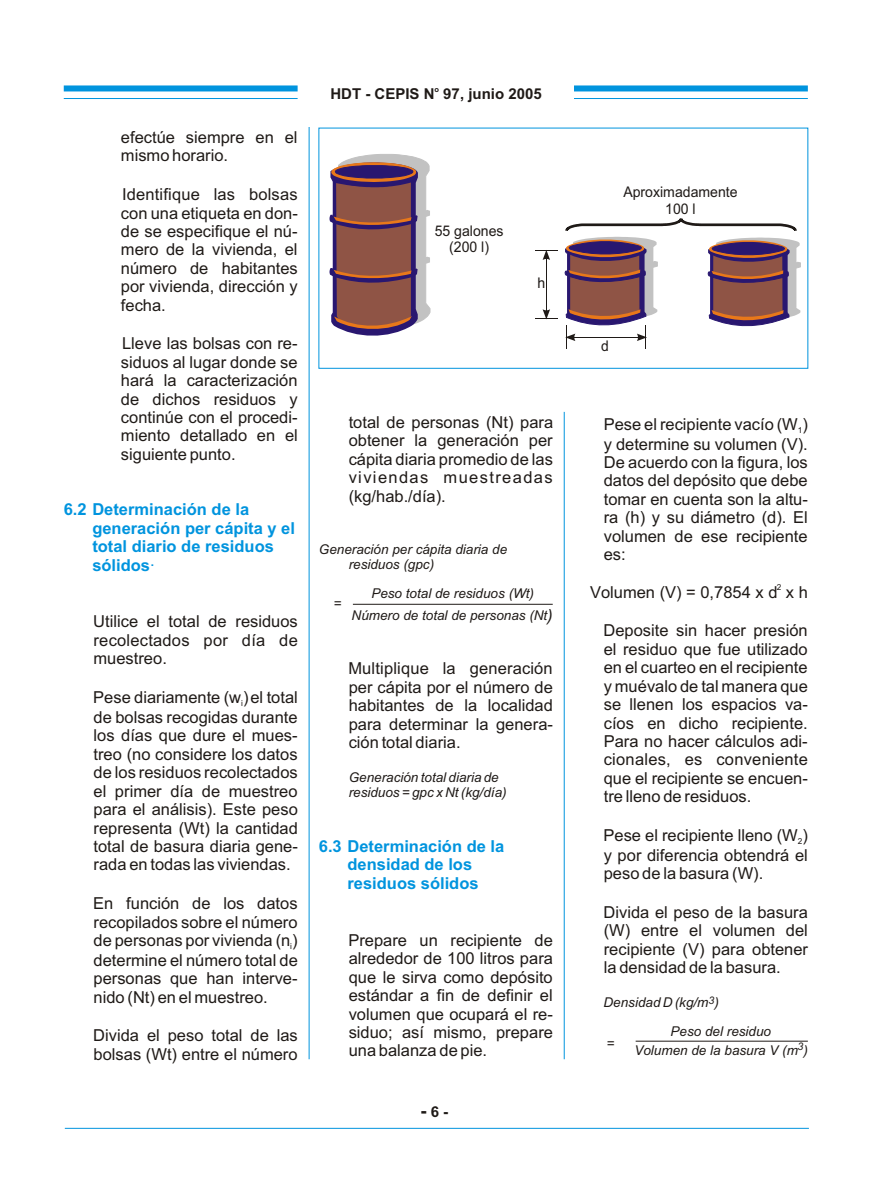
<style>
.page{position:relative;width:873px;height:1191px;background:#fff}
.page>*{position:absolute;margin:0;border:0;box-sizing:border-box;transform-origin:0 0}
.t1{font:16.5px/18.5px "Arial";color:#1f1a17;text-align:justify}
.t2{font:700 16.5px/18.5px "Arial";color:#0094de}
.t3{font:700 15px "Arial";color:#1f1a17}
.t4{font:14.7px/16.4px "Arial";color:#1f1a17;text-align:center;scale:.96 1}
.t5{font:14.7px "Arial";color:#1f1a17;scale:.94 1}
.t6{font:italic 13.5px/15.1px "Arial";color:#1f1a17}
.t7{font:italic 10.5px "Arial";color:#1f1a17}
.t8{font:8.25px "Arial";color:#1f1a17}
.t9{font:700 7.5px "Arial";color:#1f1a17}
.s1{font-weight:400}
.s2{color:#fff}
.s3{font-size:16.5px}
.s4{font-size:18px}
</style>
<div class="page">
<hr style="left:65px;top:1128px;width:744px;height:1px;background:#0094de">
<hr style="left:564px;top:412px;width:1px;height:647px;background:#0094de">
<hr style="left:309px;top:127px;width:1px;height:932px;background:#0094de">
<svg style="left:708px;top:238px;width:93px;height:89px;background:#8e6771"></svg>
<svg style="left:330px;top:154px;width:100px;height:182px;background:#91686c"></svg>
<svg style="left:565px;top:237px;width:93px;height:112px"></svg>
<svg style="left:535px;top:309px;width:23px;height:10px"></svg>
<hr style="left:546px;top:258px;width:1px;height:54px;background:#1f1a17">
<svg style="left:535px;top:250px;width:23px;height:10px"></svg>
<svg style="left:565px;top:218px;width:232px;height:13px"></svg>
<div style="left:319px;top:128px;width:489px;height:241px;border:1px solid #0094de"></div>
<hr style="left:353px;top:604px;width:200px;height:1px;background:#1f1a17">
<hr style="left:636px;top:1041px;width:172px;height:1px;background:#1f1a17">
<div style="left:64px;top:85px;width:234px;height:6px;background:#0094de"></div>
<hr style="left:64px;top:98px;width:234px;height:1px;background:#0094de">
<div style="left:574px;top:85px;width:234px;height:6px;background:#0094de"></div>
<hr style="left:574px;top:98px;width:234px;height:1px;background:#0094de">
<p class="t1" style="left:121px;top:130px;width:178px">efectúe siempre en el mismo horario.</p>
<p class="t1" style="left:121px;top:186px;width:178px">Identifique las bolsas con una etiqueta en don&shy;de se especifique el nú&shy;mero de la vivienda, el número de habitantes por vivienda, dirección y fecha.</p>
<p class="t1" style="left:121px;top:336px;width:178px">Lleve las bolsas con re&shy;siduos al lugar donde se hará la caracterización de dichos residuos y continúe con el procedi&shy;miento detallado en el siguiente punto.</p>
<p class="t2" style="left:92px;top:502px;width:204px;text-indent:-29px">6.2 Determinación de la generación per cápita y el total diario de residuos sólidos<span class="s1">·</span></p>
<p class="t1" style="left:93px;top:614px;width:206px">Utilice el total de residuos recolectados por día de muestreo.</p>
<p class="t1" style="left:93px;top:689px;width:206px">Pese diariamente (w)el total</p>
<p class="t8" style="left:241px;top:700px;width:3px">i</p>
<p class="t1" style="left:94px;top:709px;width:206px">de bolsas recogidas durante los días que dure el mues&shy;treo (no considere los datos de los residuos recolectados el primer día de muestreo para el análisis). Este peso representa (Wt) la cantidad total de basura diaria gene&shy;rada en todas las viviendas.</p>
<p class="t1" style="left:93px;top:895px;width:206px">En función de los datos recopilados sobre el número de personas por vivienda (n)<sub>i</sub></p>
<p class="t1" style="left:94px;top:952px;width:206px">determine el número total de personas que han interve&shy;nido (Nt) en el muestreo.</p>
<p class="t1" style="left:93px;top:1028px;width:206px">Divida el peso total de las bolsas (Wt) entre el número</p>
<p class="t9" style="left:435px;top:86px;width:6px">o</p>
<p class="t3" style="left:330px;top:88px;width:213px">HDT - CEPIS N 97, junio 2005</p>
<p class="t4" style="left:435px;top:224px;width:73px">55 galones (200 l)</p>
<p class="t4" style="left:537px;top:276px;width:10px">h</p>
<p class="t1" style="left:349px;top:414px;width:206px">total de personas (Nt) para obtener la generación per cápita diaria promedio de las viviendas muestreadas (kg/hab./día).</p>
<p class="t6" style="left:349px;top:543px;width:160px;text-indent:-30px">Generación per cápita diaria de residuos (gpc)</p>
<p class="t6" style="left:371px;top:587px;width:183px">Peso total de residuos (Wt)<span class="s2">mn</span></p>
<p class="t6" style="left:333px;top:596px;width:9px">=</p>
<p class="t6" style="left:352px;top:609px;width:203px">Número de total de personas (Nt<span class="s3">)</span></p>
<p class="t1" style="left:348px;top:661px;width:206px">Multiplique la generación per cápita por el número de habitantes de la localidad para determinar la genera&shy;ción total diaria.</p>
<p class="t6" style="left:349px;top:771px;width:160px">Generación total diaria de residuos = gpc x Nt (kg/día)</p>
<p class="t2" style="left:319px;top:838px;width:187px;text-align:center">6.3 Determinación de la densidad de los residuos sólidos</p>
<p class="t1" style="left:348px;top:932px;width:206px">Prepare un recipiente de alrededor de 100 litros para que le sirva como depósito estándar a fin de definir el volumen que ocupará el re&shy;siduo; así mismo, prepare una balanza de pie.</p>
<p class="t3" style="left:421px;top:1106px;width:29px"><span class="s4">-</span> 6 -</p>
<p class="t4" style="left:623px;top:185px;width:121px">Aproximadamente<br>100 l</p>
<p class="t5" style="left:601px;top:341px;width:10px">d</p>
<p class="t1" style="left:604px;top:415px;width:206px;line-height:20px">Pese el recipiente vacío (W )<sub>1 </sub>y determine su volumen (V).</p>
<p class="t1" style="left:604px;top:454px;width:206px">De acuerdo con la figura, los datos del depósito que debe tomar en cuenta son la altu&shy;ra (h) y su diámetro (d). El volumen de ese recipiente es:</p>
<p class="t8" style="left:777px;top:584px;width:6px">2</p>
<p class="t1" style="left:590px;top:584px;width:219px">Volumen (V) = 0,7854 x d x h</p>
<p class="t1" style="left:604px;top:623px;width:206px">Deposite sin hacer presión el residuo que fue utilizado en el cuarteo en el recipiente y muévalo de tal manera que se llenen los espacios va&shy;cíos en dicho recipiente.<br>Para no hacer cálculos adi&shy;cionales, es conveniente que el recipiente se encuen&shy;tre lleno de residuos.</p>
<p class="t1" style="left:604px;top:827px;width:206px;line-height:20px">Pese el recipiente lleno (W )<sub>2 </sub>y por diferencia obtendrá el</p>
<p class="t1" style="left:604px;top:866px;width:161px">peso de la basura (W).</p>
<p class="t1" style="left:604px;top:904px;width:206px">Divida el peso de la basura (W) entre el volumen del recipiente (V) para obtener la densidad de la basura.</p>
<p class="t6" style="left:671px;top:989px;width:139px;line-height:28.8px;text-indent:-67px">Densidad D (kg/m<sup>3</sup>)<br>Peso del residuo<span class="s2">mimm</span></p>
<p class="t6" style="left:606px;top:1037px;width:9px">=</p>
<p class="t7" style="left:798px;top:1043px;width:7px">3</p>
<p class="t6" style="left:634px;top:1044px;width:175px">Volumen de la basura V (m )</p>
</div>
